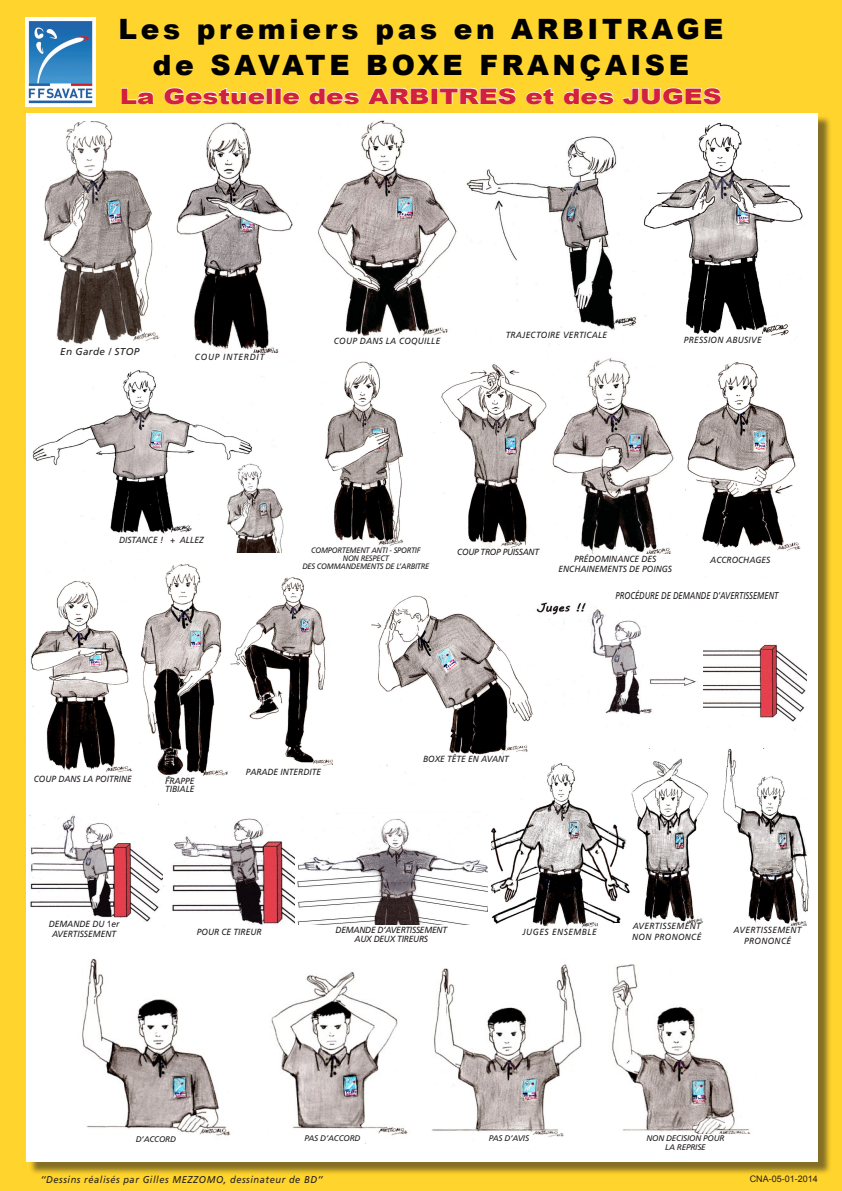
<style>
.page{position:relative;width:842px;height:1191px;background:#ffd42c}
.page>*{position:absolute;margin:0;border:0;box-sizing:border-box;transform-origin:0 0}
.t1{font:900 28px/36px "Arial";letter-spacing:.13em;color:#000;text-align:center}
.t2{font:900 21.3px "Arial";color:#d1213e;scale:1.23 1}
.t3{font:italic 10px "Frutiger";letter-spacing:.03em;color:#231f20}
.t4{font:italic 9.9px "Frutiger";letter-spacing:.06em;color:#231f20;scale:.94 1}
.t5{font:italic 9.9px "Frutiger";color:#231f20;scale:.77 1}
.t6{font:9px "Arial";color:#231f20}
.t7{font:italic 8.9px "Frutiger";color:#231f20;scale:.94 1}
.t8{font:italic 8.9px "Frutiger";letter-spacing:.03em;color:#231f20;scale:.94 1}
.t9{font:italic 8.9px "Frutiger";letter-spacing:.04em;color:#231f20;scale:.94 1}
.t10{font:italic 8.9px "Frutiger";letter-spacing:-.025em;color:#231f20;scale:.94 1}
.t11{font:italic 8.9px "Frutiger";letter-spacing:-.03em;color:#231f20;scale:.94 1}
.t12{font:italic 8.9px "Frutiger";letter-spacing:.06em;color:#231f20;scale:.94 1}
.t13{font:italic 8.9px "Frutiger";letter-spacing:.09em;color:#231f20;scale:.94 1}
.t14{font:italic 8.2px "Frutiger";letter-spacing:-.02em;color:#231f20}
.t15{font:italic 7.9px "Frutiger";letter-spacing:-.025em;color:#231f20;scale:.94 1}
.t16{font:6.7px "Handwriting Dakota";color:#231f20;scale:.91 1}
.t17{font:4.8px "Calibri";color:#231f20;scale:.91 1}
.s1{font-family:"Arial";font-style:normal}
</style>
<div class="page">
<div style="left:29px;top:116px;width:802px;height:1058px;background:#231f20;opacity:.56"></div>
<div style="left:26px;top:113px;width:792px;height:1048px;background:#fff"></div>
<img style="left:440px;top:364px;width:107px;height:184px">
<div style="left:438px;top:423px;width:19px;height:40px;background:#fff"></div>
<div style="left:451px;top:441px;width:18px;height:44px;background:#fff"></div>
<div style="left:434px;top:504px;width:20px;height:45px;background:#fff"></div>
<img style="left:685px;top:362px;width:116px;height:189px">
<img style="left:466px;top:136px;width:170px;height:208px">
<img style="left:30px;top:561px;width:302px;height:216px">
<div style="left:30px;top:559px;width:80px;height:6px;background:#fff"></div>
<img style="left:643px;top:123px;width:160px;height:217px">
<img style="left:32px;top:370px;width:252px;height:183px">
<img style="left:297px;top:813px;width:190px;height:111px">
<img style="left:491px;top:749px;width:318px;height:178px">
<img style="left:29px;top:804px;width:134px;height:118px">
<img style="left:549px;top:619px;width:258px;height:111px">
<img style="left:43px;top:122px;width:124px;height:223px">
<div style="left:657px;top:336px;width:131px;height:12px;background:#fff"></div>
<img style="left:371px;top:595px;width:168px;height:192px">
<img style="left:172px;top:818px;width:122px;height:107px">
<img style="left:317px;top:120px;width:140px;height:216px">
<img style="left:565px;top:607px;width:138px;height:122px">
<img style="left:532px;top:601px;width:54px;height:16px">
<div style="left:758px;top:603px;width:50px;height:28px;background:#fff"></div>
<div style="left:491px;top:331px;width:131px;height:12px;background:#fff"></div>
<div style="left:294px;top:546px;width:143px;height:29px;background:#fff"></div>
<img style="left:325px;top:361px;width:78px;height:185px">
<div style="left:90px;top:536px;width:143px;height:13px;background:#fff"></div>
<div style="left:403px;top:755px;width:126px;height:14px;background:#fff"></div>
<div style="left:237px;top:768px;width:93px;height:20px;background:#fff"></div>
<div style="left:26px;top:775px;width:114px;height:12px;background:#fff"></div>
<div style="left:28px;top:920px;width:112px;height:20px;background:#fff"></div>
<div style="left:614px;top:922px;width:105px;height:36px;background:#fff"></div>
<div style="left:723px;top:926px;width:89px;height:24px;background:#fff"></div>
<div style="left:28px;top:797px;width:130px;height:16px;background:#fff"></div>
<div style="left:608px;top:604px;width:55px;height:7px;background:#fff"></div>
<div style="left:736px;top:633px;width:55px;height:7px;background:#fff"></div>
<div style="left:670px;top:616px;width:56px;height:23px;background:#fff"></div>
<div style="left:644px;top:654px;width:41px;height:19px;background:#fff"></div>
<img style="left:82px;top:958px;width:149px;height:178px">
<div style="left:107px;top:1135px;width:97px;height:16px;background:#fff"></div>
<img style="left:270px;top:972px;width:138px;height:172px">
<div style="left:300px;top:1134px;width:65px;height:12px;background:#fff"></div>
<img style="left:431px;top:964px;width:151px;height:188px">
<div style="left:431px;top:952px;width:129px;height:14px;background:#fff"></div>
<div style="left:477px;top:1135px;width:64px;height:12px;background:#fff"></div>
<img style="left:612px;top:964px;width:139px;height:170px">
<img style="left:552px;top:358px;width:122px;height:196px">
<img style="left:176px;top:122px;width:117px;height:232px">
<div style="left:184px;top:353px;width:92px;height:14px;background:#fff"></div>
<img style="left:26px;top:17px;width:69px;height:90px">
<svg style="left:121px;top:88px;width:33px;height:16px"></svg>
<svg style="left:164px;top:88px;width:101px;height:16px;background:#ffdf64"></svg>
<svg style="left:283px;top:92px;width:17px;height:12px"></svg>
<svg style="left:309px;top:88px;width:50px;height:16px"></svg>
<svg style="left:368px;top:88px;width:61px;height:16px"></svg>
<svg style="left:440px;top:88px;width:76px;height:16px"></svg>
<svg style="left:526px;top:88px;width:28px;height:16px"></svg>
<svg style="left:564px;top:88px;width:50px;height:16px"></svg>
<svg style="left:623px;top:88px;width:98px;height:16px;background:#ffdf64"></svg>
<p class="t1" style="left:118px;top:10px;width:607px">Les premiers pas en ARBITRAGE de SAVATE BOXE FRANÇAISE</p>
<p class="t2" style="left:120px;top:80px;width:491px">La Gestuelle des ARBITRES et des JUGES</p>
<p class="t3" style="left:60px;top:345px;width:81px">En Garde / STOP</p>
<p class="t13" style="left:195px;top:351px;width:75px">COUP INTERDIT</p>
<p class="t16" style="left:318px;top:334px;width:106px">LA GESTUELLE DE L’ARBITRE</p>
<p class="t8" style="left:334px;top:336px;width:115px">COUP DANS LA COQUILLE</p>
<p class="t8" style="left:506px;top:329px;width:110px">TRAJECTOIRE VERTICALE</p>
<p class="t8" style="left:684px;top:334px;width:84px">PRESSION ABUSIVE</p>
<p class="t7" style="left:119px;top:534px;width:91px">DISTANCE ! + ALLEZ</p>
<p class="t15" style="left:311px;top:545px;width:118px">COMPORTEMENT ANTI - SPORTIF</p>
<p class="t15" style="left:343px;top:553px;width:51px">NON RESPECT</p>
<p class="t15" style="left:302px;top:561px;width:137px">DES COMMANDEMENTS DE L’ARBITRE</p>
<p class="t11" style="left:457px;top:547px;width:88px">COUP TROP PUISSANT</p>
<p class="t7" style="left:574px;top:553px;width:89px">PRÉDOMINANCE DES</p>
<p class="t7" style="left:558px;top:563px;width:122px">ENCHAINEMENTS DE POINGS</p>
<p class="t16" style="left:555px;top:553px;width:85px">COUP TROP PUISSANT</p>
<p class="t7" style="left:710px;top:554px;width:65px">ACCROCHAGES</p>
<p class="t5" style="left:615px;top:589px;width:213px">PROCÉDURE DE DEMANDE D’AVERTISSEMENT</p>
<p class="t17" style="left:625px;top:594px;width:4px">1</p>
<p class="t7" style="left:423px;top:754px;width:93px">BOXE TÊTE EN AVANT</p>
<p class="t7" style="left:34px;top:773px;width:106px">COUP DANS LA POITRINE</p>
<p class="t7" style="left:165px;top:776px;width:33px">FRAPPE</p>
<p class="t7" style="left:165px;top:784px;width:33px">TIBIALE</p>
<p class="t7" style="left:246px;top:767px;width:81px">PARADE INTERDITE</p>
<p class="t7" style="left:49px;top:918px;width:77px">DEMANDE DU <span class="s1">1</span>er</p>
<p class="t7" style="left:52px;top:928px;width:70px">AVERTISSEMENT</p>
<p class="t7" style="left:197px;top:926px;width:70px">POUR CE TIREUR</p>
<p class="t10" style="left:336px;top:925px;width:120px">DEMANDE D’AVERTISSEMENT</p>
<p class="t10" style="left:354px;top:934px;width:80px">AUX DEUX TIREURS</p>
<p class="t12" style="left:522px;top:926px;width:81px">JUGES ENSEMBLE</p>
<p class="t9" style="left:633px;top:921px;width:74px">AVERTISSEMENT</p>
<p class="t9" style="left:632px;top:932px;width:75px">NON PRONONCÉ</p>
<p class="t9" style="left:734px;top:924px;width:74px">AVERTISSEMENT</p>
<p class="t9" style="left:744px;top:935px;width:51px">PRONONCÉ</p>
<p class="t14" style="left:136px;top:1134px;width:42px">D’ACCORD</p>
<p class="t14" style="left:304px;top:1133px;width:57px">PAS D’ACCORD</p>
<p class="t14" style="left:489px;top:1133px;width:42px">PAS D’AVIS</p>
<p class="t14" style="left:646px;top:1133px;width:80px">NON DECISION POUR</p>
<p class="t14" style="left:665px;top:1142px;width:42px">LA REPRISE</p>
<p class="t4" style="left:41px;top:1174px;width:301px">‘‘Dessins réalisés par Gilles MEZZOMO, dessinateur de BD’’</p>
<p class="t6" style="left:750px;top:1173px;width:70px">CNA-05-01-2014</p>
</div>
